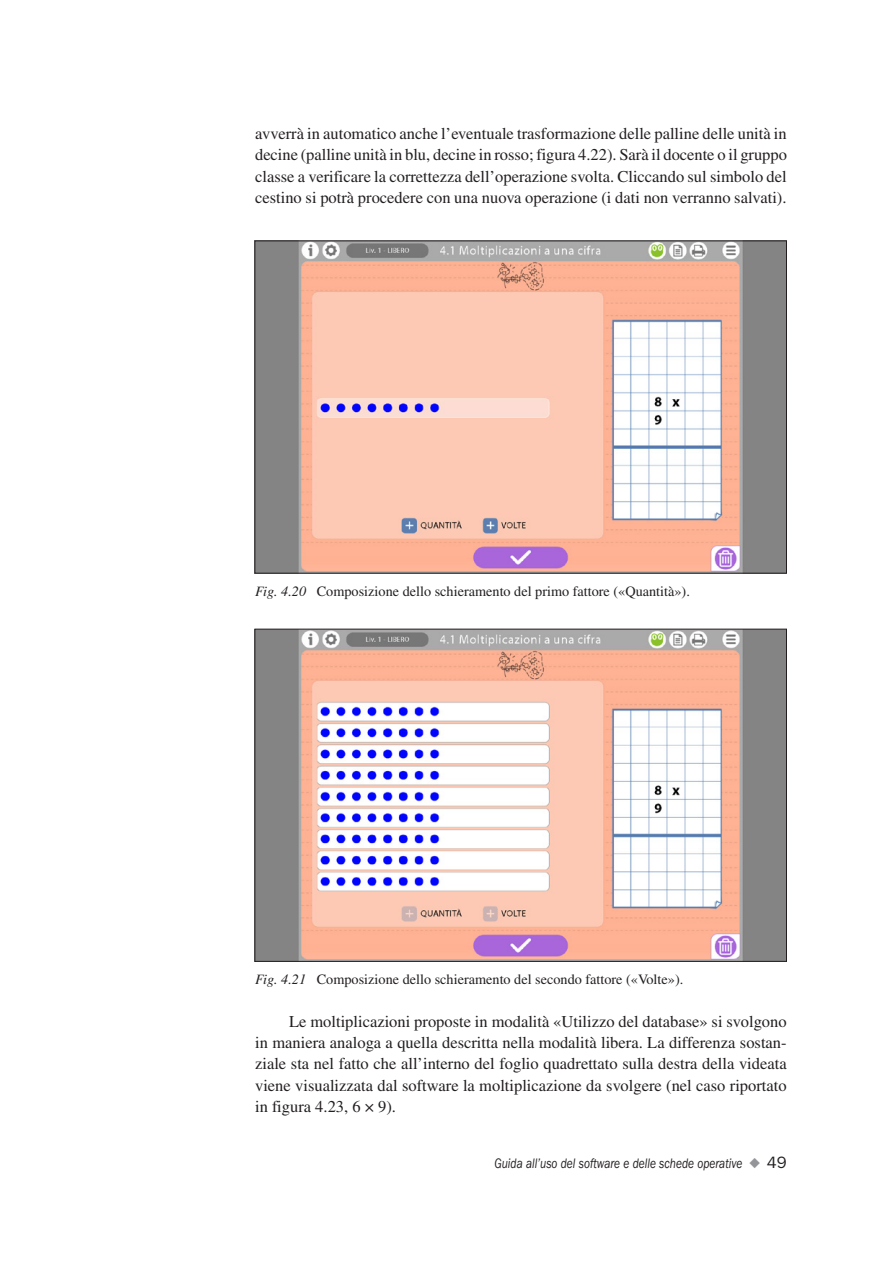
<style>
.page{position:relative;width:893px;height:1263px;background:#fff}
.page>*{position:absolute;margin:0;border:0;box-sizing:border-box;transform-origin:0 0}
.t1{font:16.5px/21.5px "Times LT Std";color:#231f20;text-align:justify}
.t2{font:14.25px "Times LT Std";color:#231f20}
.t3{font:italic 14.25px "ITC Franklin Gothic Std";color:#231f20;scale:.8 1}
.s1{font-style:italic}
.s2{color:#939598}
.s3{font-style:normal;font-size:16.5px}
</style>
<div class="page">
<img style="left:257px;top:243px;width:528px;height:328px">
<img style="left:257px;top:631px;width:528px;height:328px">
<p class="t1" style="left:255px;top:122px;width:533px">avverrà in automatico anche l’eventuale trasformazione delle palline delle unità in decine (palline unità in blu, decine in rosso; figura 4.22). Sarà il docente o il gruppo classe a verificare la correttezza dell’operazione svolta. Cliccando sul simbolo del cestino si potrà procedere con una nuova operazione (i dati non verranno salvati).</p>
<p class="t2" style="left:255px;top:583px;width:436px"><span class="s1">Fig. 4.20</span> Composizione dello schieramento del primo fattore («Quantità»).</p>
<p class="t2" style="left:255px;top:971px;width:430px"><span class="s1">Fig. 4.21</span> Composizione dello schieramento del secondo fattore («Volte»).</p>
<p class="t1" style="left:255px;top:1010px;width:533px;text-indent:34px">Le moltiplicazioni proposte in modalità «Utilizzo del database» si svolgono in maniera analoga a quella descritta nella modalità libera. La differenza sostan&shy;ziale sta nel fatto che all’interno del foglio quadrettato sulla destra della videata viene visualizzata dal software la moltiplicazione da svolgere (nel caso riportato in figura 4.23, 6 × 9).</p>
<p class="t3" style="left:494px;top:1155px;width:367px">Guida all’uso del software e delle schede operative <span class="s2">◆</span> <span class="s3">49</span></p>
</div>
